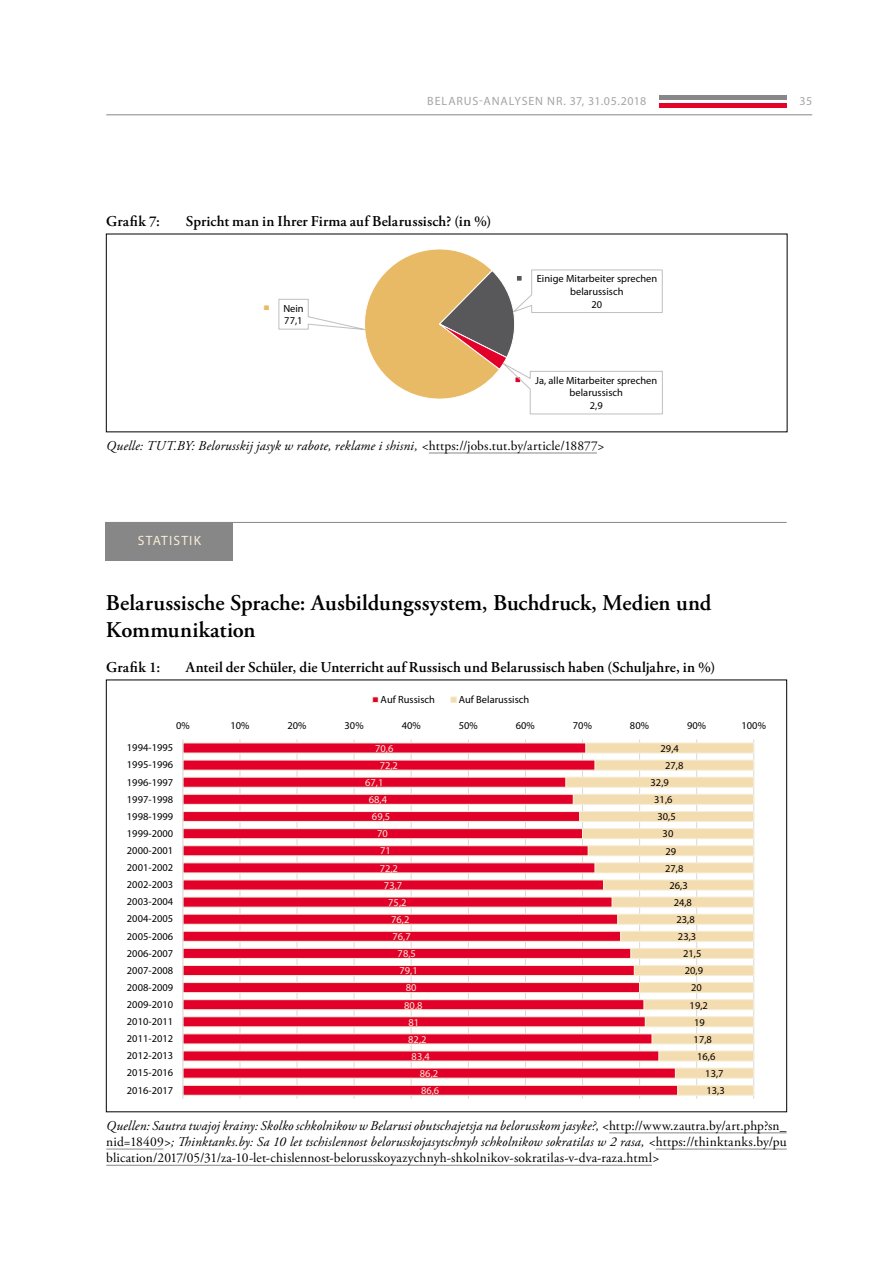
<style>
.page{position:relative;width:893px;height:1263px;background:#fff}
.page>*{position:absolute;margin:0;border:0;box-sizing:border-box;transform-origin:0 0}
.Ueberschrift_Artikel{font:600 22.5px/27px "Adobe Garamond Pro";letter-spacing:.005em;color:#000}
.Ueberschrift_Grafik{font:600 15px "Adobe Garamond Pro";letter-spacing:.01em;color:#000}
.Quelle_Tabelle{font:italic 13.5px/16.2px "Adobe Garamond Pro";letter-spacing:.01em;color:#000;text-align:justify}
.Abschnittsueberschri{font:13.5px "Myriad Pro";letter-spacing:.085em;color:#f7eed5}
.t1{font:12px "Myriad Pro";letter-spacing:.07em;color:#a5a5a5}
.t2{font:10.5px/17.1px "Myriad Pro";letter-spacing:.005em;color:#000;text-align:center}
.t3{font:10.5px "Myriad Pro";letter-spacing:.005em;color:#f6eed5}
.s1{font-style:normal}
</style>
<div class="page">
<div style="left:659px;top:103px;width:128px;height:5px;background:#e40428"></div>
<hr style="left:659px;top:96px;width:128px;height:4px;background:#878787">
<hr style="left:106px;top:114px;width:706px;height:1px;background:#878787">
<svg style="left:263px;top:305px;width:6px;height:6px"></svg>
<svg style="left:278px;top:249px;width:385px;height:165px"></svg>
<hr style="left:429px;top:453px;width:168px;height:1px;background:#878787">
<hr style="left:106px;top:522px;width:681px;height:1px;background:#878787">
<div style="left:106px;top:522px;width:127px;height:39px;background:#878787"></div>
<hr style="left:240px;top:739px;width:1px;height:360px;background:#d9d9d9">
<hr style="left:297px;top:739px;width:1px;height:360px;background:#d9d9d9">
<hr style="left:354px;top:739px;width:1px;height:360px;background:#d9d9d9">
<hr style="left:411px;top:739px;width:1px;height:360px;background:#d9d9d9">
<hr style="left:468px;top:739px;width:1px;height:360px;background:#d9d9d9">
<hr style="left:525px;top:739px;width:1px;height:360px;background:#d9d9d9">
<hr style="left:582px;top:739px;width:1px;height:360px;background:#d9d9d9">
<hr style="left:639px;top:739px;width:1px;height:360px;background:#d9d9d9">
<hr style="left:696px;top:739px;width:1px;height:360px;background:#d9d9d9">
<hr style="left:753px;top:739px;width:1px;height:360px;background:#d9d9d9">
<svg style="left:183px;top:742px;width:383px;height:353px"></svg>
<svg style="left:566px;top:742px;width:188px;height:353px"></svg>
<hr style="left:182px;top:739px;width:1px;height:360px;background:#d9d9d9">
<svg style="left:372px;top:697px;width:6px;height:6px"></svg>
<svg style="left:451px;top:697px;width:6px;height:6px"></svg>
<hr style="left:609px;top:1132px;width:178px;height:1px;background:#878787">
<hr style="left:106px;top:1149px;width:57px;height:1px;background:#878787">
<hr style="left:656px;top:1149px;width:131px;height:1px;background:#878787">
<hr style="left:106px;top:1165px;width:546px;height:1px;background:#878787">
<p class="t1" style="left:427px;top:94px;width:221px">BELARUS-ANALYSEN NR. 37, 31.05.2018</p>
<p class="t1" style="left:799px;top:94px;width:14px">35</p>
<p class="Ueberschrift_Grafik" style="left:106px;top:212px;width:55px">Grafik 7:</p>
<p class="Ueberschrift_Grafik" style="left:186px;top:212px;width:307px">Spricht man in Ihrer Firma auf Belarussisch? (in %)</p>
<p class="t2" style="left:283px;top:302px;width:22px;line-height:12.6px;text-align:left">Nein<br>77,1</p>
<p class="t2" style="left:537px;top:272px;width:122px;line-height:12.6px">Einige Mitarbeiter sprechen belarussisch<br>20</p>
<p class="t2" style="left:535px;top:374px;width:123px;line-height:12.6px">Ja, alle Mitarbeiter sprechen belarussisch<br>2,9</p>
<p class="Quelle_Tabelle" style="left:106px;top:438px;width:500px">Quelle: TUT.BY: Belorusskij jasyk w rabote, reklame i shisni, &lt;<span class="s1">https://jobs.tut.by/article/18877</span>&gt;</p>
<p class="Abschnittsueberschri" style="left:138px;top:532px;width:65px">STATISTIK</p>
<p class="Ueberschrift_Artikel" style="left:106px;top:590px;width:607px">Belarussische Sprache: Ausbildungssystem, Buchdruck, Medien und<br>Kommunikation</p>
<p class="Ueberschrift_Grafik" style="left:106px;top:658px;width:56px">Grafik 1:</p>
<p class="Ueberschrift_Grafik" style="left:186px;top:658px;width:531px">Anteil der Schüler, die Unterricht auf Russisch und Belarussisch haben (Schuljahre, in %)</p>
<p class="t2" style="left:381px;top:691px;width:56px">Auf Russisch</p>
<p class="t2" style="left:459px;top:691px;width:72px">Auf Belarussisch</p>
<p class="t2" style="left:176px;top:717px;width:15px">0%</p>
<p class="t2" style="left:230px;top:717px;width:21px">10%</p>
<p class="t2" style="left:287px;top:717px;width:21px">20%</p>
<p class="t2" style="left:345px;top:717px;width:21px">30%</p>
<p class="t2" style="left:402px;top:717px;width:21px">40%</p>
<p class="t2" style="left:459px;top:717px;width:21px">50%</p>
<p class="t2" style="left:516px;top:717px;width:21px">60%</p>
<p class="t2" style="left:573px;top:717px;width:21px">70%</p>
<p class="t2" style="left:630px;top:717px;width:21px">80%</p>
<p class="t2" style="left:687px;top:717px;width:21px">90%</p>
<p class="t2" style="left:741px;top:717px;width:26px">100%</p>
<p class="t2" style="left:127px;top:739px;width:48px;text-align:justify">1994-1995<br>1995-1996<br>1996-1997<br>1997-1998<br>1998-1999<br>1999-2000<br>2000-2001<br>2001-2002<br>2002-2003<br>2003-2004<br>2004-2005<br>2005-2006<br>2006-2007<br>2007-2008<br>2008-2009<br>2009-2010<br>2010-2011<br>2011-2012<br>2012-2013<br>2015-2016<br>2016-2017</p>
<p class="t3" style="left:375px;top:742px;width:20px">70,6</p>
<p class="t3" style="left:380px;top:759px;width:20px">72,2</p>
<p class="t3" style="left:365px;top:776px;width:20px">67,1</p>
<p class="t3" style="left:369px;top:793px;width:20px">68,4</p>
<p class="t3" style="left:372px;top:810px;width:20px">69,5</p>
<p class="t3" style="left:377px;top:827px;width:12px">70</p>
<p class="t3" style="left:380px;top:844px;width:12px">71</p>
<p class="t3" style="left:380px;top:861px;width:20px">72,2</p>
<p class="t3" style="left:384px;top:879px;width:20px">73,7</p>
<p class="t3" style="left:388px;top:896px;width:20px">75,2</p>
<p class="t3" style="left:391px;top:913px;width:20px">76,2</p>
<p class="t3" style="left:392px;top:930px;width:20px">76,7</p>
<p class="t3" style="left:398px;top:947px;width:20px">78,5</p>
<p class="t3" style="left:399px;top:964px;width:20px">79,1</p>
<p class="t3" style="left:406px;top:981px;width:12px">80</p>
<p class="t3" style="left:404px;top:998px;width:20px">80,8</p>
<p class="t3" style="left:409px;top:1015px;width:12px">81</p>
<p class="t3" style="left:408px;top:1033px;width:20px">82,2</p>
<p class="t3" style="left:412px;top:1050px;width:20px">83,4</p>
<p class="t3" style="left:420px;top:1067px;width:20px">86,2</p>
<p class="t3" style="left:421px;top:1084px;width:20px">86,6</p>
<p class="t2" style="left:660px;top:739px;width:20px">29,4</p>
<p class="t2" style="left:665px;top:757px;width:20px">27,8</p>
<p class="t2" style="left:650px;top:774px;width:20px">32,9</p>
<p class="t2" style="left:654px;top:791px;width:20px">31,6</p>
<p class="t2" style="left:657px;top:808px;width:20px">30,5</p>
<p class="t2" style="left:663px;top:825px;width:12px">30</p>
<p class="t2" style="left:665px;top:842px;width:12px">29</p>
<p class="t2" style="left:665px;top:859px;width:20px">27,8</p>
<p class="t2" style="left:669px;top:876px;width:20px">26,3</p>
<p class="t2" style="left:674px;top:893px;width:20px">24,8</p>
<p class="t2" style="left:676px;top:911px;width:20px">23,8</p>
<p class="t2" style="left:678px;top:928px;width:20px">23,3</p>
<p class="t2" style="left:683px;top:945px;width:20px">21,5</p>
<p class="t2" style="left:685px;top:962px;width:20px">20,9</p>
<p class="t2" style="left:691px;top:979px;width:12px">20</p>
<p class="t2" style="left:690px;top:996px;width:20px">19,2</p>
<p class="t2" style="left:694px;top:1013px;width:12px">19</p>
<p class="t2" style="left:694px;top:1030px;width:20px">17,8</p>
<p class="t2" style="left:697px;top:1047px;width:20px">16,6</p>
<p class="t2" style="left:705px;top:1065px;width:20px">13,7</p>
<p class="t2" style="left:706px;top:1082px;width:20px">13,3</p>
<p class="Quelle_Tabelle" style="left:106px;top:1118px;width:682px">Quellen: Sautra twajoj krainy: Skolko schkolnikow w Belarusi obutschajetsja na belorusskom jasyke?, &lt;<span class="s1">http://www.zautra.by/art.php?sn_ nid=18409</span>&gt;; Thinktanks.by: Sa 10 let tschislennost belorusskojasytschnyh schkolnikow sokratilas w 2 rasa, &lt;<span class="s1">https://thinktanks.by/pu blication/2017/05/31/za-10-let-chislennost-belorusskoyazychnyh-shkolnikov-sokratilas-v-dva-raza.html</span>&gt;</p>
</div>
